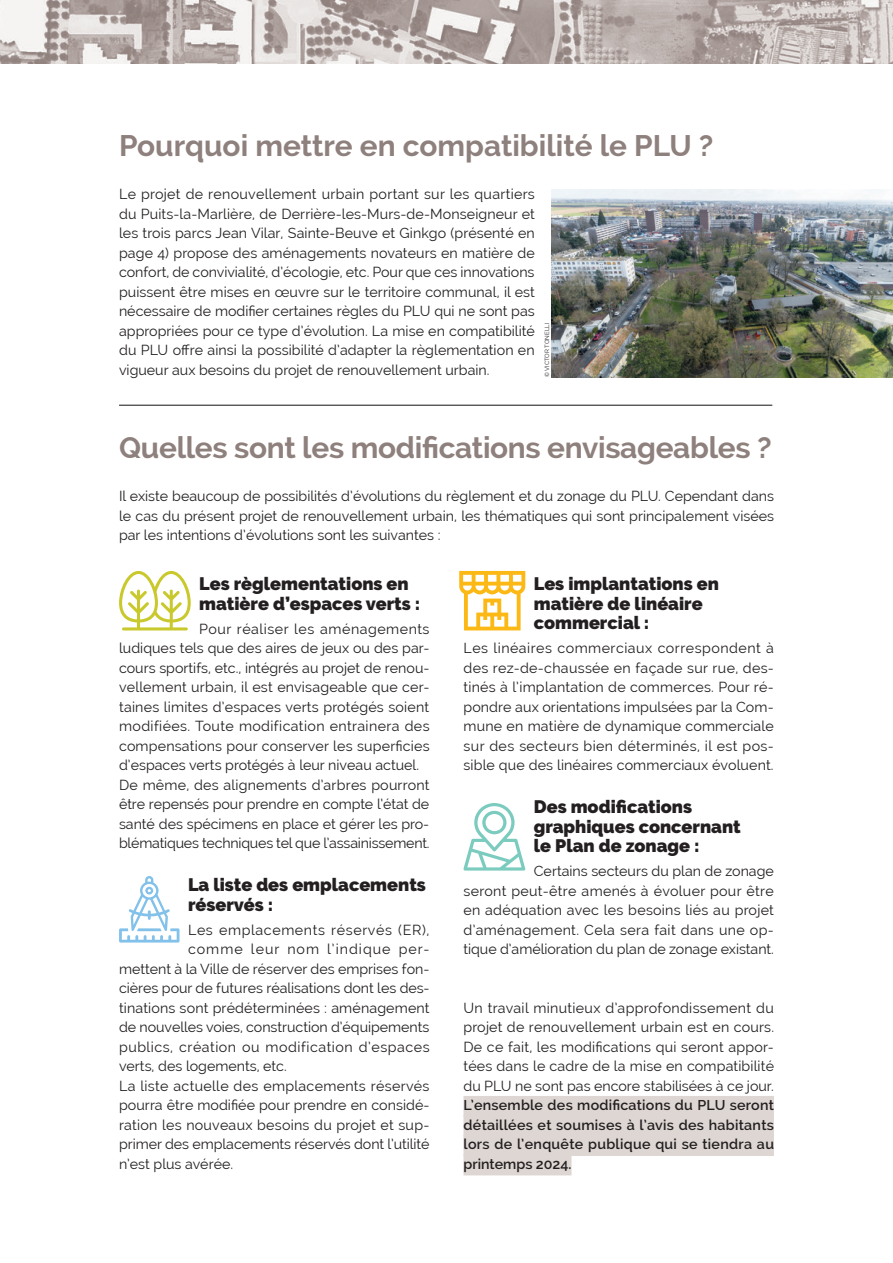
<style>
.page{position:relative;width:893px;height:1263px;background:#fff}
.page>*{position:absolute;margin:0;border:0;box-sizing:border-box;transform-origin:0 0}
.t1{font:700 29.85px "Raleway";letter-spacing:-.01em;color:#8e807c}
.t2{font:900 18px/19.5px "Raleway";color:#231f20}
.t3{font:14.25px/19.5px "Raleway";color:#231f20;text-align:justify}
.t4{font:600 14.25px/19.5px "Raleway";letter-spacing:.02em;color:#231f20;text-align:justify}
.t5{font:14.25px "Raleway";letter-spacing:.035em;color:#231f20}
.t6{font:14.25px "Raleway";letter-spacing:.02em;color:#231f20}
.t7{font:14.25px "Raleway";letter-spacing:.04em;color:#231f20}
.t8{font:14.25px "Raleway";letter-spacing:.07em;color:#231f20}
.t9{font:6px "Raleway";color:#231f20}
</style>
<div class="page">
<img style="left:0;top:0;width:893px;height:64px">
<hr style="left:119px;top:405px;width:653px;height:1px;background:#231f20">
<div style="left:463px;top:1096px;width:311px;height:21px;background:#ddd6d3"></div>
<div style="left:463px;top:1115px;width:311px;height:21px;background:#ddd6d3"></div>
<div style="left:463px;top:1135px;width:311px;height:21px;background:#ddd6d3"></div>
<div style="left:463px;top:1154px;width:108px;height:21px;background:#ddd6d3"></div>
<svg style="left:119px;top:571px;width:72px;height:59px"></svg>
<svg style="left:463px;top:803px;width:62px;height:67px"></svg>
<svg style="left:119px;top:876px;width:60px;height:66px"></svg>
<svg style="left:459px;top:571px;width:66px;height:59px"></svg>
<img style="left:552px;top:190px;width:341px;height:187px">
<h1 class="t1" style="left:119px;top:128px;width:596px">Pourquoi mettre en compatibilité le PLU ?</h1>
<p class="t3" style="left:119px;top:184px;width:417px">Le projet de renouvellement urbain portant sur les quartiers du Puits-la-Marlière, de Derrière-les-Murs-de-Monseigneur et les trois parcs Jean Vilar, Sainte-Beuve et Ginkgo (présenté en page 4) propose des aménagements novateurs en matière de confort, de convivialité, d’écologie, etc. Pour que ces innovations puissent être mises en œuvre sur le territoire communal, il est nécessaire de modifier certaines règles du PLU qui ne sont pas appropriées pour ce type d’évolution. La mise en compatibilité du PLU offre ainsi la possibilité d’adapter la règlementation en vigueur aux besoins du projet de renouvellement urbain.</p>
<p class="t9" style="left:543px;top:377px;width:56px;rotate:-90deg">© VICTOR TONELLI</p>
<h1 class="t1" style="left:119px;top:430px;width:654px">Quelles sont les modifications envisageables ?</h1>
<p class="t3" style="left:119px;top:486px;width:657px">Il existe beaucoup de possibilités d’évolutions du règlement et du zonage du PLU. Cependant dans le cas du présent projet de renouvellement urbain, les thématiques qui sont principalement visées par les intentions d’évolutions sont les suivantes :</p>
<p class="t2" style="left:199px;top:574px;width:223px">Les règlementations en matière d’espaces verts :</p>
<p class="t3" style="left:119px;top:619px;width:312px;text-align:left;text-indent:80px">Pour réaliser les aménagements ludiques tels que des aires de jeux ou des par&shy;cours sportifs, etc., intégrés au projet de renou&shy;vellement urbain, il est envisageable que cer&shy;taines limites d’espaces verts protégés soient modifiées. Toute modification entrainera des compensations pour conserver les superficies d’espaces verts protégés à leur niveau actuel.<br>De même, des alignements d’arbres pourront être repensés pour prendre en compte l’état de santé des spécimens en place et gérer les pro&shy;blématiques techniques tel que l’assainissement.</p>
<p class="t2" style="left:188px;top:875px;width:239px">La liste des emplacements réservés :</p>
<p class="t7" style="left:188px;top:921px;width:243px">Les emplacements réservés (ER),</p>
<p class="t8" style="left:188px;top:941px;width:243px">comme leur nom l’indique per-</p>
<p class="t3" style="left:119px;top:959px;width:312px">mettent à la Ville de réserver des emprises fon-</p>
<p class="t3" style="left:119px;top:978px;width:312px">cières pour de futures réalisations dont les des-</p>
<p class="t3" style="left:119px;top:998px;width:312px">tinations sont prédéterminées : aménagement</p>
<p class="t3" style="left:119px;top:1017px;width:312px">de nouvelles voies, construction d’équipements</p>
<p class="t5" style="left:119px;top:1038px;width:312px">publics, création ou modification d’espaces</p>
<p class="t3" style="left:119px;top:1056px;width:169px">verts, des logements, etc.</p>
<p class="t6" style="left:119px;top:1077px;width:312px">La liste actuelle des emplacements réservés</p>
<p class="t3" style="left:119px;top:1095px;width:312px">pourra être modifiée pour prendre en considé-</p>
<p class="t3" style="left:119px;top:1115px;width:312px">ration les nouveaux besoins du projet et sup-</p>
<p class="t3" style="left:119px;top:1134px;width:312px">primer des emplacements réservés dont l’utilité</p>
<p class="t3" style="left:119px;top:1154px;width:116px">n’est plus avérée.</p>
<p class="t2" style="left:534px;top:574px;width:187px">Les implantations en matière de linéaire commercial :</p>
<p class="t3" style="left:463px;top:638px;width:312px">Les linéaires commerciaux correspondent à des rez-de-chaussée en façade sur rue, des&shy;tinés à l’implantation de commerces. Pour ré&shy;pondre aux orientations impulsées par la Com&shy;mune en matière de dynamique commerciale sur des secteurs bien déterminés, il est pos&shy;sible que des linéaires commerciaux évoluent.</p>
<p class="t2" style="left:534px;top:797px;width:208px">Des modifications graphiques concernant le Plan de zonage :</p>
<p class="t3" style="left:463px;top:861px;width:312px;text-indent:70px">Certains secteurs du plan de zonage seront peut-être amenés à évoluer pour être en adéquation avec les besoins liés au projet d’aménagement. Cela sera fait dans une op&shy;tique d’amélioration du plan de zonage existant.</p>
<p class="t3" style="left:463px;top:998px;width:312px">Un travail minutieux d’approfondissement du projet de renouvellement urbain est en cours.<br>De ce fait, les modifications qui seront appor&shy;tées dans le cadre de la mise en compatibilité du PLU ne sont pas encore stabilisées à ce jour.</p>
<p class="t4" style="left:463px;top:1095px;width:312px">L’ensemble des modifications du PLU seront détaillées et soumises à l’avis des habitants lors de l’enquête publique qui se tiendra au printemps 2024.</p>
</div>
